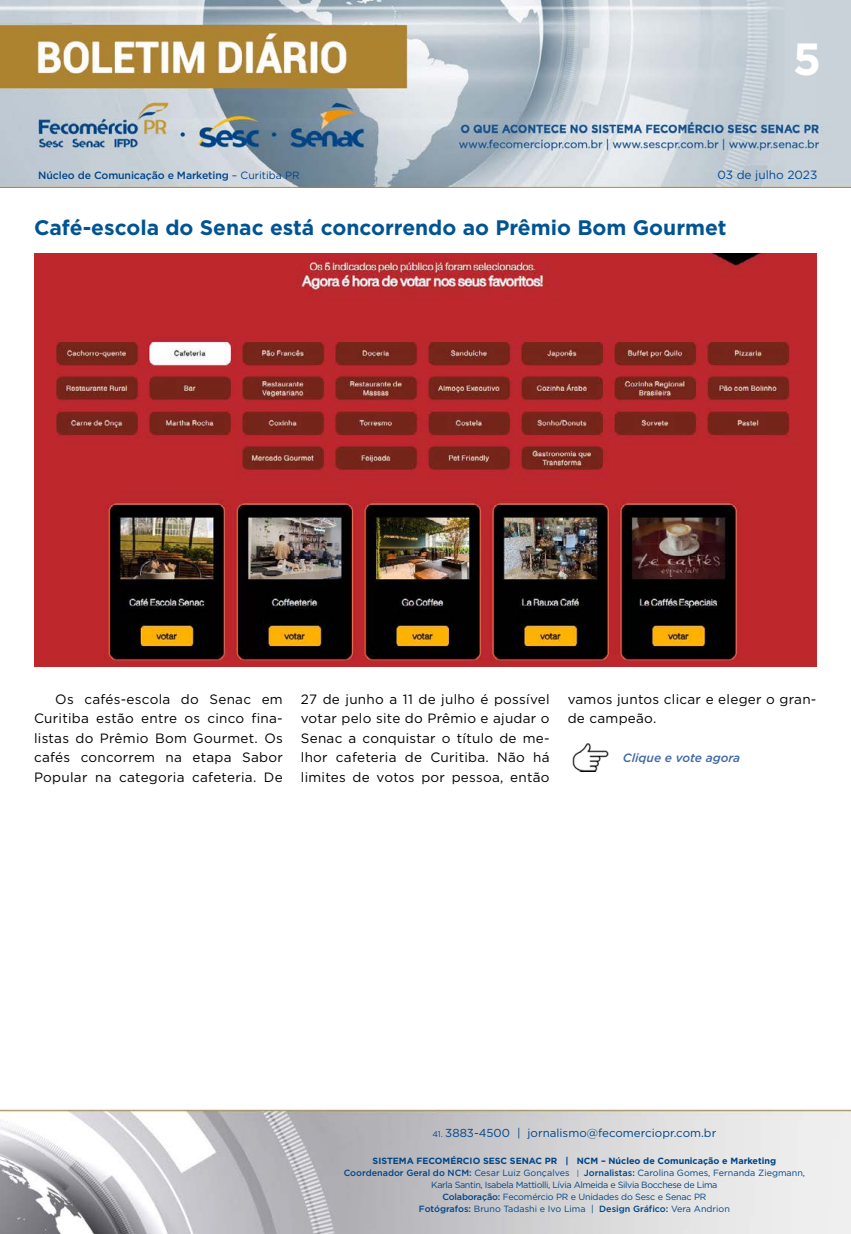
<style>
.page{position:relative;width:851px;height:1234px;background:#fff}
.page>*{position:absolute;margin:0;border:0;box-sizing:border-box;transform-origin:0 0}
.t1{font:700 45px "Gotham";color:#fff}
.t2{font:700 21px "Gotham";color:#005493}
.t3{font:13.5px/19.5px "Gotham";letter-spacing:.02em;color:#000;text-align:justify}
.t4{font:italic 500 12px "Gotham";color:#3f68a5}
.t5{font:11.85px "Gotham";color:#004a93}
.t6{font:11.55px "Gotham";color:#004587}
.t7{font:500 10.5px "Gotham";letter-spacing:-.01em;color:#004587}
.t8{font:9px/12px "Gotham";letter-spacing:-.02em;color:#004587;text-align:center}
.s1{font-weight:400}
.s2{font-size:8.25px}
.s3{font-weight:700}
.s4{font-weight:500}
.s5{font-size:7.65px}
</style>
<div class="page">
<img style="left:0;top:0;width:850px;height:188px">
<img style="left:0;top:1109px;width:850px;height:124px">
<img style="left:34px;top:254px;width:782px;height:412px">
<img style="left:572px;top:743px;width:36px;height:28px">
<h1 class="t1" style="left:792px;top:29px;width:30px">5</h1>
<p class="t7" style="left:38px;top:168px;width:263px">Núcleo de Comunicação e Marketing <span class="s1">– Curitiba PR</span></p>
<p class="t5" style="left:717px;top:167px;width:101px">03 de julho 2023</p>
<h2 class="t2" style="left:34px;top:214px;width:694px">Café-escola do Senac está concorrendo ao Prêmio Bom Gourmet</h2>
<p class="t3" style="left:34px;top:688px;width:250px;text-indent:21px">Os cafés-escola do Senac em Curitiba estão entre os cinco fina&shy;listas do Prêmio Bom Gourmet. Os cafés concorrem na etapa Sabor Popular na categoria cafeteria. De</p>
<p class="t3" style="left:301px;top:688px;width:250px">27 de junho a 11 de julho é possível votar pelo site do Prêmio e ajudar o Senac a conquistar o título de me&shy;lhor cafeteria de Curitiba. Não há limites de votos por pessoa, então</p>
<p class="t3" style="left:567px;top:688px;width:250px">vamos juntos clicar e eleger o gran&shy;de campeão.</p>
<p class="t4" style="left:623px;top:749px;width:119px">Clique e vote agora</p>
<p class="t6" style="left:432px;top:1125px;width:285px"><span class="s2">41.</span> 3883-4500 | jornalismo@fecomerciopr.com.br</p>
<p class="t8" style="left:343px;top:1154px;width:463px"><span class="s3">SISTEMA FECOMÉRCIO SESC SENAC PR | NCM – Núcleo de Comunicação e Marketing </span><span class="s4">Coordenador Geral do NCM:</span> Cesar Luiz Gonçalves <span class="s5">|</span> <span class="s4">Jornalistas:</span> Carolina Gomes, Fernanda Ziegmann, Karla Santin, Isabela Mattiolli, Lívia Almeida e Silvia Bocchese de Lima<br><span class="s4">Colaboração:</span> Fecomércio PR e Unidades do Sesc e Senac PR<br><span class="s4">Fotógrafos:</span> Bruno Tadashi e Ivo Lima | <span class="s4">Design Gráfico:</span> Vera Andrion</p>
</div>
